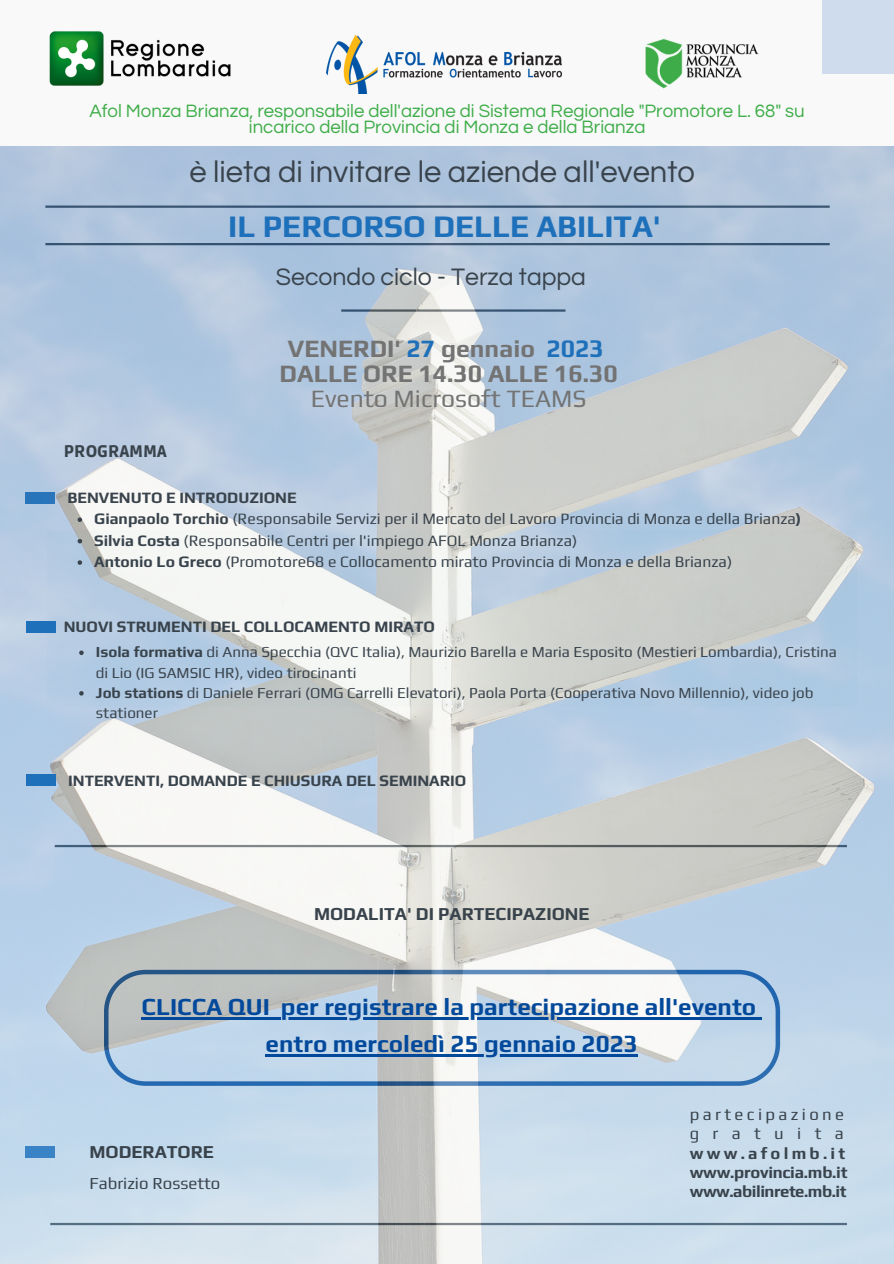
<style>
.page{position:relative;width:894px;height:1264px;background:#fff}
.page>*{position:absolute;margin:0;border:0;box-sizing:border-box;transform-origin:0 0}
.t1{font:700 31.2px "Play";color:#1e70ba}
.t2{font:30.9px "Questrial";color:#39434c}
.t3{font:700 24.75px/24.8px "Play";color:#737373;text-align:center}
.t4{font:24.75px "Questrial";color:#39434c}
.t5{font:24.75px "Play";color:#737373}
.t6{font:700 24.15px/37.2px "Play";color:#02499b;text-align:center}
.t7{font:18.6px/15.8px "Questrial";color:#3ead49;text-align:center}
.t8{font:700 18.15px "Play";color:#39434c}
.t9{font:700 16.65px/18.9px "Play";letter-spacing:-.015em;color:#39434c}
.t10{font:16.65px/19.2px "Play";letter-spacing:.205em;color:#39434c}
.t11{font:16.65px "Play";color:#39434c}
.t12{font:900 16.65px "Ruda";color:#39434c}
.t13{font:15.75px/21.5px "Play";color:#39434c}
.t14{font:700 15.75px "Play";color:#39434c}
.t15{font:15.15px/20.2px "Play";color:#39434c}
.s1{color:#1e70ba}
.s2{font-weight:700}
</style>
<div class="page">
<div style="left:0;top:0;width:893px;height:1263px;background:#f9f9f9"></div>
<img style="left:326px;top:35px;width:236px;height:59px">
<img style="left:645px;top:38px;width:114px;height:51px">
<img style="left:49px;top:31px;width:182px;height:55px">
<div style="left:822px;top:0;width:71px;height:73px;background:#cedcee"></div>
<img style="left:0;top:147px;width:893px;height:1116px">
<hr style="left:141px;top:1017px;width:129px;height:2px;background:#02499b">
<svg style="left:270px;top:1017px;width:11px;height:2px"></svg>
<hr style="left:281px;top:1017px;width:475px;height:2px;background:#02499b">
<hr style="left:265px;top:1054px;width:372px;height:2px;background:#02499b">
<svg style="left:78px;top:517px;width:4px;height:5px"></svg>
<svg style="left:78px;top:539px;width:4px;height:4px"></svg>
<svg style="left:78px;top:560px;width:4px;height:5px"></svg>
<svg style="left:79px;top:650px;width:5px;height:5px"></svg>
<svg style="left:79px;top:691px;width:5px;height:4px"></svg>
<div style="left:27px;top:621px;width:29px;height:11px;background:#1e70ba"></div>
<div style="left:27px;top:774px;width:29px;height:12px;background:#1e70ba"></div>
<p class="t7" style="left:90px;top:103px;width:716px">Afol Monza Brianza, responsabile dell'azione di Sistema Regionale "Promotore L. 68" su incarico della Provincia di Monza e della Brianza</p>
<h2 class="t2" style="left:189px;top:157px;width:507px">è lieta di invitare le aziende all'evento</h2>
<h1 class="t1" style="left:228px;top:207px;width:434px">IL PERCORSO DELLE ABILITA'</h1>
<h3 class="t4" style="left:276px;top:264px;width:311px">Secondo ciclo - Terza tappa</h3>
<p class="t12" style="left:64px;top:441px;width:104px">PROGRAMMA</p>
<h3 class="t3" style="left:279px;top:336px;width:339px">VENERDI' <span class="s1">27</span> gennaio <span class="s1">2023<br></span>DALLE ORE 14.30 ALLE 16.30</h3>
<h3 class="t5" style="left:310px;top:383px;width:277px">Evento Microsoft TEAMS</h3>
<p class="t14" style="left:67px;top:488px;width:230px">BENVENUTO E INTRODUZIONE</p>
<p class="t13" style="left:94px;top:508px;width:708px"><span class="s2">Gianpaolo Torchio</span> (Responsabile Servizi per il Mercato del Lavoro Provincia di Monza e della Brianza<span class="s2">)<br>Silvia Costa</span> (Responsabile Centri per l'impiego AFOL Monza Brianza)<br><span class="s2">Antonio Lo Greco</span> (Promotore68 e Collocamento mirato Provincia di Monza e della Brianza)</p>
<p class="t14" style="left:64px;top:617px;width:372px">NUOVI STRUMENTI DEL COLLOCAMENTO MIRATO</p>
<p class="t15" style="left:96px;top:641px;width:742px"><span class="s2">Isola formativa</span> di Anna Specchia (QVC Italia), Maurizio Barella e Maria Esposito (Mestieri Lombardia), Cristina di Lio (IG SAMSIC HR), video tirocinanti<br><span class="s2">Job stations</span> di Daniele Ferrari (OMG Carrelli Elevatori), Paola Porta (Cooperativa Novo Millennio), video job stationer</p>
<p class="t14" style="left:68px;top:771px;width:399px">INTERVENTI, DOMANDE E CHIUSURA DEL SEMINARIO</p>
<p class="t8" style="left:314px;top:903px;width:277px">MODALITA' DI PARTECIPAZIONE</p>
<h3 class="t6" style="left:141px;top:987px;width:616px">CLICCA QUI per registrare la partecipazione all'evento entro mercoledì 25 gennaio 2023</h3>
<p class="t8" style="left:89px;top:1140px;width:126px">MODERATORE</p>
<p class="t11" style="left:89px;top:1173px;width:132px">Fabrizio Rossetto</p>
<p class="t10" style="left:689px;top:1104px;width:156px">partecipazione gratuita</p>
<p class="t9" style="left:689px;top:1143px;width:159px">www.afolmb.it www.provincia.mb.it www.abilinrete.mb.it</p>
</div>
